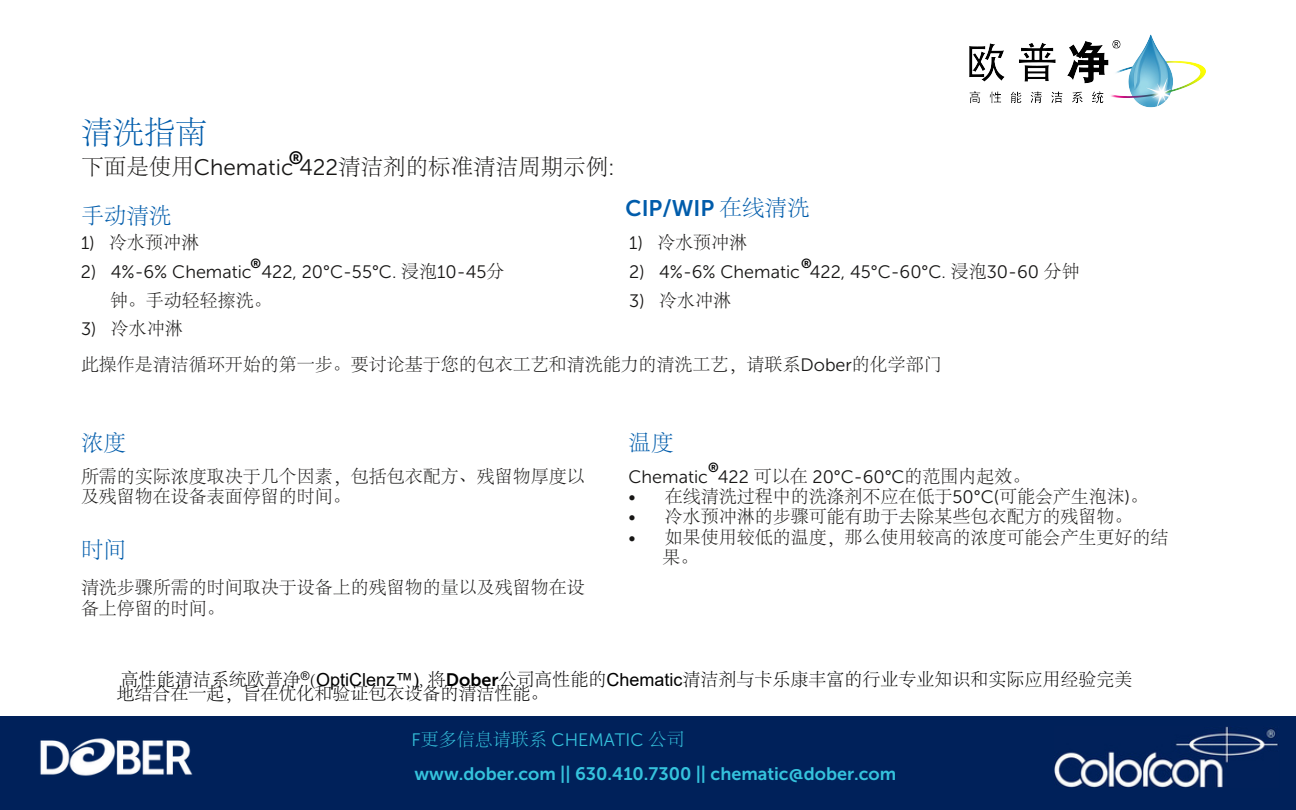
<style>
.page{position:relative;width:1296px;height:810px;background:#fff}
.page>*{position:absolute;margin:0;border:0;box-sizing:border-box;transform-origin:0 0}
.t1{font:300 31.5px "Adobe Song Std";color:#005cab}
.t2{font:300 22.5px/49.1px "Adobe Song Std";color:#171615}
.t3{font:22.5px "Museo Sans 700";color:#005cab}
.t4{font:300 22.5px "Adobe Song Std";color:#005cab}
.t5{font:300 18px/20.2px "Adobe Song Std";color:#171615}
.t6{font:18px "Museo Sans 300";color:#171615}
.t7{font:300 18px/14.8px "Adobe Song Std";color:#000}
.t8{font:18px "Museo Sans 700";color:#35c3dd}
.t9{font:18px "Museo Sans 300";color:#35c3dd}
.t10{font:18px "Museo Sans 700";color:#000}
.t11{font:13.28px "Museo Sans 700";color:#000}
.s1{font-family:"Museo Sans 300";font-weight:400}
.s2{color:#005cab}
.s3{font-family:"Adobe Song Std";font-weight:300}
.s4{font-family:"Arial";font-weight:400}
.s5{font-family:"Museo Sans 700";font-weight:400}
</style>
<div class="page">
<div style="left:0;top:716px;width:1296px;height:94px;background:#00215a"></div>
<img style="left:40px;top:738px;width:153px;height:38px">
<img style="left:1054px;top:726px;width:225px;height:61px">
<img style="left:969px;top:35px;width:237px;height:73px">
<h1 class="t1" style="left:81px;top:115px;width:127px">清洗指南</h1>
<p class="t10" style="left:289px;top:147px;width:16px">®</p>
<p class="t2" style="left:81px;top:143px;width:535px">下面是使用<span class="s1">Chematic 422</span>清洁剂的标准清洁周期示例<span class="s1">:</span><span class="s2">手动清洗</span></p>
<p class="t11" style="left:251px;top:256px;width:12px">®</p>
<p class="t11" style="left:801px;top:256px;width:12px">®</p>
<p class="t3" style="left:626px;top:195px;width:186px">CIP/WIP <span class="s3">在线清洗</span></p>
<p class="t5" style="left:81px;top:233px;width:120px"><span class="s1">1)</span> 冷水预冲淋</p>
<p class="t6" style="left:81px;top:261px;width:425px">2) 4%-6% Chematic 422, 20°C-55°C. <span class="s3">浸泡</span>10-45<span class="s3">分</span></p>
<p class="t5" style="left:110px;top:291px;width:163px">钟。手动轻轻擦洗。</p>
<p class="t5" style="left:629px;top:233px;width:120px"><span class="s1">1)</span> 冷水预冲淋</p>
<p class="t6" style="left:629px;top:261px;width:452px">2) 4%-6% Chematic 422, 45°C-60°C. <span class="s3">浸泡</span>30-60 <span class="s3">分钟</span></p>
<p class="t5" style="left:629px;top:291px;width:103px"><span class="s1">3)</span> 冷水冲淋</p>
<p class="t5" style="left:81px;top:312px;width:862px;line-height:35.6px"><span class="s1">3)</span> 冷水冲淋<br>此操作是清洁循环开始的第一步。要讨论基于您的包衣工艺和清洗能力的清洗工艺，请联系<span class="s1">Dober</span>的化学部门</p>
<p class="t4" style="left:81px;top:430px;width:46px">浓度</p>
<p class="t5" style="left:81px;top:467px;width:505px">所需的实际浓度取决于几个因素，包括包衣配方、残留物厚度以及残留物在设备表面停留的时间。</p>
<p class="t4" style="left:81px;top:537px;width:46px">时间</p>
<p class="t5" style="left:81px;top:578px;width:505px">清洗步骤所需的时间取决于设备上的残留物的量以及残留物在设备上停留的时间。</p>
<p class="t4" style="left:629px;top:430px;width:46px">温度</p>
<p class="t11" style="left:708px;top:459px;width:12px">®</p>
<p class="t6" style="left:629px;top:466px;width:403px">Chematic 422 <span class="s3">可以在</span> 20°C-60°C<span class="s3">的范围内起效。</span></p>
<p class="t5" style="left:629px;top:487px;width:521px"><span class="s1">•</span> 在线清洗过程中的洗涤剂不应在低于<span class="s1">50°C(</span>可能会产生泡沫<span class="s1">)</span>。</p>
<p class="t5" style="left:629px;top:507px;width:505px"><span class="s1">•</span> 冷水预冲淋的步骤可能有助于去除某些包衣配方的残留物。</p>
<p class="t5" style="left:662px;top:528px;width:508px;text-indent:-34px"><span class="s1">•</span> 如果使用较低的温度，那么使用较高的浓度可能会产生更好的结果。</p>
<p class="t7" style="left:116px;top:672px;width:1018px">高性能清洁系统欧普净<sup>®</sup>(<span class="s4">OptiClenz™)</span>, 将<span class="s5">Dober</span>公司高性能的<span class="s4">Chematic</span>清洁剂与卡乐康丰富的行业专业知识和实际应用经验完美地结合在一起，旨在优化和验证包衣设备的清洁性能。</p>
<p class="t9" style="left:412px;top:729px;width:274px">F<span class="s3">更多信息请联系</span> CHEMATIC <span class="s3">公司</span></p>
<p class="t8" style="left:415px;top:763px;width:483px">www.dober.com || 630.410.7300 || chematic@dober.com</p>
</div>
